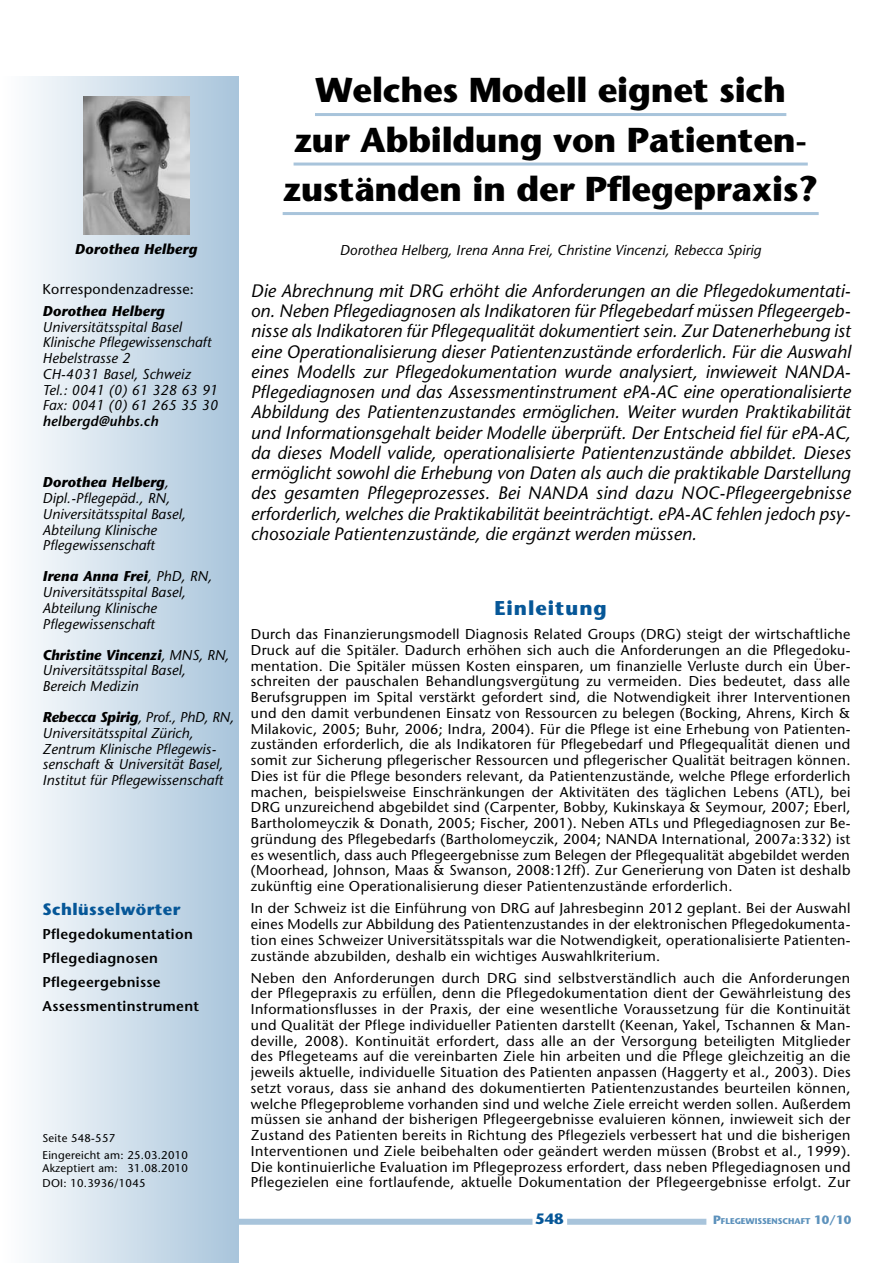
<style>
.page{position:relative;width:893px;height:1263px;background:#fff}
.page>*{position:absolute;margin:0;border:0;box-sizing:border-box;transform-origin:0 0}
.t1{font:700 34.5px/49.5px "Stone Sans";letter-spacing:-.01em;color:#000;text-align:center}
.t2{font:700 19.95px "Stone Sans";letter-spacing:.05em;color:#065798}
.t3{font:italic 18px/20.2px "Stone Sans";letter-spacing:.005em;color:#000;text-align:justify}
.t4{font:700 16.5px "Stone Sans";letter-spacing:.025em;color:#065798}
.t5{font:700 15px "Stone Sans";color:#065798}
.t6{font:14.25px/15.8px "Stone Sans";letter-spacing:.025em;color:#000;text-align:justify}
.t7{font:italic 14.25px/15.8px "Stone Sans";letter-spacing:.01em;color:#000}
.t8{font:600 14.25px/23.9px "Stone Sans";letter-spacing:.025em;color:#000}
.t9{font:italic 700 14.25px "Stone Sans";letter-spacing:.01em;color:#000}
.t10{font:italic 600 14.25px "Stone Sans";letter-spacing:.01em;color:#000}
.t11{font:11.25px/17px "Stone Sans";letter-spacing:.025em;color:#000}
.t12{font:700 8.4px "Stone Sans";color:#5d92bc}
.s1{font-weight:700}
.s2{font-size:12px}
</style>
<div class="page">
<div style="left:225px;top:1219px;width:307px;height:6px;background:#a8c4db"></div>
<div style="left:567px;top:1219px;width:139px;height:6px;background:#a8c4db"></div>
<div style="left:0;top:77px;width:238px;height:1186px;background:linear-gradient(to right,#fff,#a9c5db)"></div>
<hr style="left:315px;top:113px;width:471px;height:3px;background:#a8c4db">
<hr style="left:294px;top:163px;width:514px;height:3px;background:#a8c4db">
<hr style="left:283px;top:212px;width:536px;height:3px;background:#a8c4db">
<img style="left:84px;top:96px;width:106px;height:139px">
<p class="t9" style="left:75px;top:240px;width:124px">Dorothea Helberg</p>
<p class="t6" style="left:43px;top:281px;width:153px">Korrespondenzadresse:</p>
<p class="t9" style="left:43px;top:302px;width:124px">Dorothea Helberg</p>
<p class="t7" style="left:43px;top:319px;width:177px">Universitätsspital Basel<br>Klinische Pflegewissenschaft<br>Hebelstrasse 2<br>CH-4031 Basel, Schweiz<br>Tel.: 0041 (0) 61 328 63 91<br>Fax: 0041 (0) 61 265 35 30</p>
<p class="t10" style="left:43px;top:413px;width:117px">helbergd@uhbs.ch</p>
<p class="t7" style="left:43px;top:474px;width:145px"><span class="s1">Dorothea Helberg</span>,<br>Dipl.-Pflegepäd., RN,<br>Universitätsspital Basel,<br>Abteilung Klinische<br>Pflegewissenschaft</p>
<p class="t7" style="left:43px;top:568px;width:171px"><span class="s1">Irena Anna Frei</span>, PhD, RN,<br>Universitätsspital Basel,<br>Abteilung Klinische<br>Pflegewissenschaft</p>
<p class="t7" style="left:43px;top:647px;width:188px"><span class="s1">Christine Vincenzi</span>, MNS, RN,<br>Universitätsspital Basel,<br>Bereich Medizin</p>
<p class="t7" style="left:43px;top:709px;width:193px"><span class="s1">Rebecca Spirig</span>, Prof., PhD, RN,<br>Universitätsspital Zürich,<br>Zentrum Klinische Pflegewis&shy;senschaft &amp; Universität Basel,<br>Institut für Pflegewissenschaft</p>
<p class="t4" style="left:43px;top:900px;width:139px">Schlüsselwörter</p>
<p class="t8" style="left:43px;top:922px;width:158px">Pflegedokumentation<br>Pflegediagnosen<br>Pflegeergebnisse<br>Assessmentinstrument</p>
<p class="t11" style="left:43px;top:1130px;width:147px">Seite 548-557<br>Eingereicht am: 25.03.2010</p>
<p class="t11" style="left:43px;top:1160px;width:147px;line-height:15.3px">Akzeptiert am: 31.08.2010<br>DOI: 10.3936/1045</p>
<h1 class="t1" style="left:283px;top:66px;width:537px">Welches Modell eignet sich zur Abbildung von Patienten&shy;zuständen in der Pflegepraxis?</h1>
<p class="t7" style="left:340px;top:242px;width:423px">Dorothea Helberg, Irena Anna Frei, Christine Vincenzi, Rebecca Spirig</p>
<p class="t3" style="left:251px;top:281px;width:601px">Die Abrechnung mit DRG erhöht die Anforderungen an die Pflegedokumentati&shy;on. Neben Pflegediagnosen als Indikatoren für Pflegebedarf müssen Pflegeergeb&shy;nisse als Indikatoren für Pflegequalität dokumentiert sein. Zur Datenerhebung ist eine Operationalisierung dieser Patientenzustände erforderlich. Für die Auswahl eines Modells zur Pflegedokumentation wurde analysiert, inwieweit NANDA-Pflegediagnosen und das Assessmentinstrument ePA-AC eine operationalisierte Abbildung des Patientenzustandes ermöglichen. Weiter wurden Praktikabilität und Informationsgehalt beider Modelle überprüft. Der Entscheid fiel für ePA-AC, da dieses Modell valide, operationalisierte Patientenzustände abbildet. Dieses ermöglicht sowohl die Erhebung von Daten als auch die praktikable Darstellung des gesamten Pflegeprozesses. Bei NANDA sind dazu NOC-Pflegeergebnisse erforderlich, welches die Praktikabilität beeinträchtigt. ePA-AC fehlen jedoch psy&shy;chosoziale Patientenzustände, die ergänzt werden müssen.</p>
<h2 class="t2" style="left:494px;top:596px;width:114px">Einleitung</h2>
<p class="t6" style="left:251px;top:626px;width:601px">Durch das Finanzierungsmodell Diagnosis Related Groups (DRG) steigt der wirtschaftliche Druck auf die Spitäler. Dadurch erhöhen sich auch die Anforderungen an die Pflegedoku&shy;mentation. Die Spitäler müssen Kosten einsparen, um finanzielle Verluste durch ein Über&shy;schreiten der pauschalen Behandlungsvergütung zu vermeiden. Dies bedeutet, dass alle Berufsgruppen im Spital verstärkt gefordert sind, die Notwendigkeit ihrer Interventionen und den damit verbundenen Einsatz von Ressourcen zu belegen (Bocking, Ahrens, Kirch &amp; Milakovic, 2005; Buhr, 2006; Indra, 2004). Für die Pflege ist eine Erhebung von Patienten&shy;zuständen erforderlich, die als Indikatoren für Pflegebedarf und Pflegequalität dienen und somit zur Sicherung pflegerischer Ressourcen und pflegerischer Qualität beitragen können.<br>Dies ist für die Pflege besonders relevant, da Patientenzustände, welche Pflege erforderlich machen, beispielsweise Einschränkungen der Aktivitäten des täglichen Lebens (ATL), bei DRG unzureichend abgebildet sind (Carpenter, Bobby, Kukinskaya &amp; Seymour, 2007; Eberl, Bartholomeyczik &amp; Donath, 2005; Fischer, 2001). Neben ATLs und Pflegediagnosen zur Be&shy;gründung des Pflegebedarfs (Bartholomeyczik, 2004; NANDA International, 2007a:332) ist es wesentlich, dass auch Pflegeergebnisse zum Belegen der Pflegequalität abgebildet werden (Moorhead, Johnson, Maas &amp; Swanson, 2008:12ff). Zur Generierung von Daten ist deshalb zukünftig eine Operationalisierung dieser Patientenzustände erforderlich.</p>
<p class="t6" style="left:251px;top:900px;width:601px">In der Schweiz ist die Einführung von DRG auf Jahresbeginn 2012 geplant. Bei der Auswahl eines Modells zur Abbildung des Patientenzustandes in der elektronischen Pflegedokumenta&shy;tion eines Schweizer Universitätsspitals war die Notwendigkeit, operationalisierte Patienten&shy;zustände abzubilden, deshalb ein wichtiges Auswahlkriterium.</p>
<p class="t6" style="left:251px;top:970px;width:601px">Neben den Anforderungen durch DRG sind selbstverständlich auch die Anforderungen der Pflegepraxis zu erfüllen, denn die Pflegedokumentation dient der Gewährleistung des Informationsflusses in der Praxis, der eine wesentliche Voraussetzung für die Kontinuität und Qualität der Pflege individueller Patienten darstellt (Keenan, Yakel, Tschannen &amp; Man&shy;deville, 2008). Kontinuität erfordert, dass alle an der Versorgung beteiligten Mitglieder des Pflegeteams auf die vereinbarten Ziele hin arbeiten und die Pflege gleichzeitig an die jeweils aktuelle, individuelle Situation des Patienten anpassen (Haggerty et al., 2003). Dies setzt voraus, dass sie anhand des dokumentierten Patientenzustandes beurteilen können, welche Pflegeprobleme vorhanden sind und welche Ziele erreicht werden sollen. Außerdem müssen sie anhand der bisherigen Pflegeergebnisse evaluieren können, inwieweit sich der Zustand des Patienten bereits in Richtung des Pflegeziels verbessert hat und die bisherigen Interventionen und Ziele beibehalten oder geändert werden müssen (Brobst et al., 1999).<br>Die kontinuierliche Evaluation im Pflegeprozess erfordert, dass neben Pflegediagnosen und Pflegezielen eine fortlaufende, aktuelle Dokumentation der Pflegeergebnisse erfolgt. Zur</p>
<p class="t5" style="left:535px;top:1210px;width:30px">548</p>
<p class="t12" style="left:713px;top:1216px;width:140px"><span class="s2">P</span>flegewissenschaft <span class="s2">10/10</span></p>
</div>
